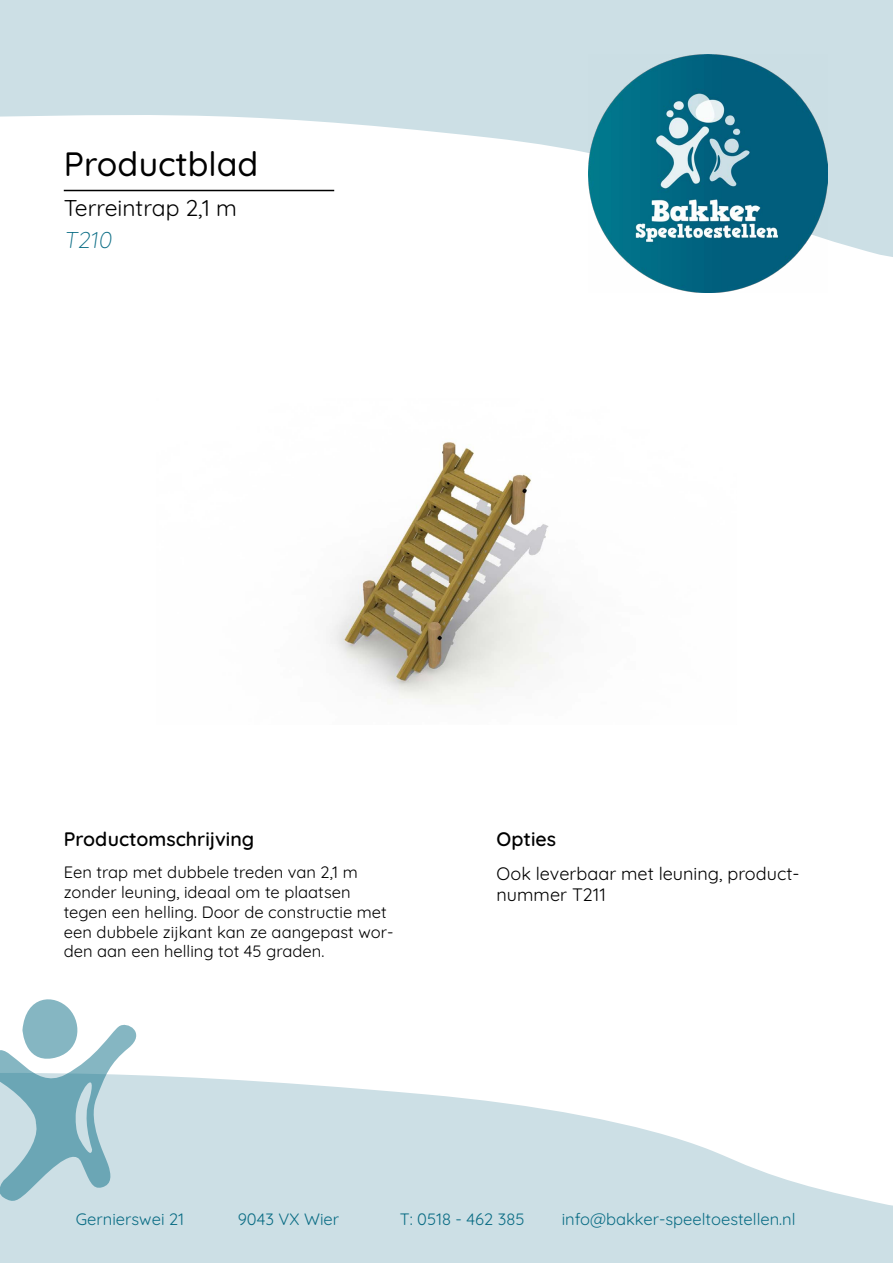
<style>
.page{position:relative;width:893px;height:1263px;background:#fff}
.page>*{position:absolute;margin:0;border:0;box-sizing:border-box;transform-origin:0 0}
.t1{font:500 33.75px "Quicksand";color:#000}
.t2{font:22.8px "Quicksand";color:#000}
.t3{font:300 22.8px "Quicksand";color:#0b6d85}
.t4{font:600 19.5px "Quicksand";color:#000}
.t5{font:18px/21.6px "Quicksand";color:#000}
.t6{font:16.5px/19.8px "Quicksand";color:#000}
.t7{font:16.5px "Quicksand";color:#0b6d85}
</style>
<div class="page">
<svg style="left:0;top:0;width:893px;height:257px;fill:#ccdfe5"></svg>
<img style="left:589px;top:54px;width:238px;height:238px">
<svg style="left:0;top:1075px;width:893px;height:188px;fill:#ccdfe5"></svg>
<svg style="left:0;top:999px;width:136px;height:202px"></svg>
<hr style="left:64px;top:190px;width:270px;height:1px;background:#000">
<img style="left:329px;top:442px;width:229px;height:262px">
<h1 class="t1" style="left:64px;top:138px;width:196px">Productblad</h1>
<h2 class="t2" style="left:64px;top:191px;width:175px">Terreintrap 2,1 m</h2>
<h2 class="t3" style="left:64px;top:222px;width:54px">T210</h2>
<p class="t4" style="left:64px;top:823px;width:192px">Productomschrijving</p>
<p class="t4" style="left:497px;top:823px;width:61px">Opties</p>
<p class="t6" style="left:64px;top:861px;width:331px">Een trap met dubbele treden van 2,1 m zonder leuning, ideaal om te plaatsen tegen een helling. Door de constructie met een dubbele zijkant kan ze aangepast wor&shy;den aan een helling tot 45 graden.</p>
<p class="t5" style="left:497px;top:861px;width:305px">Ook leverbaar met leuning, product&shy;nummer T211</p>
<p class="t7" style="left:76px;top:1207px;width:110px">Gernierswei 21</p>
<p class="t7" style="left:238px;top:1207px;width:103px">9043 VX Wier</p>
<p class="t7" style="left:400px;top:1207px;width:126px">T: 0518 - 462 385</p>
<p class="t7" style="left:562px;top:1207px;width:235px">info@bakker-speeltoestellen.nl</p>
</div>
